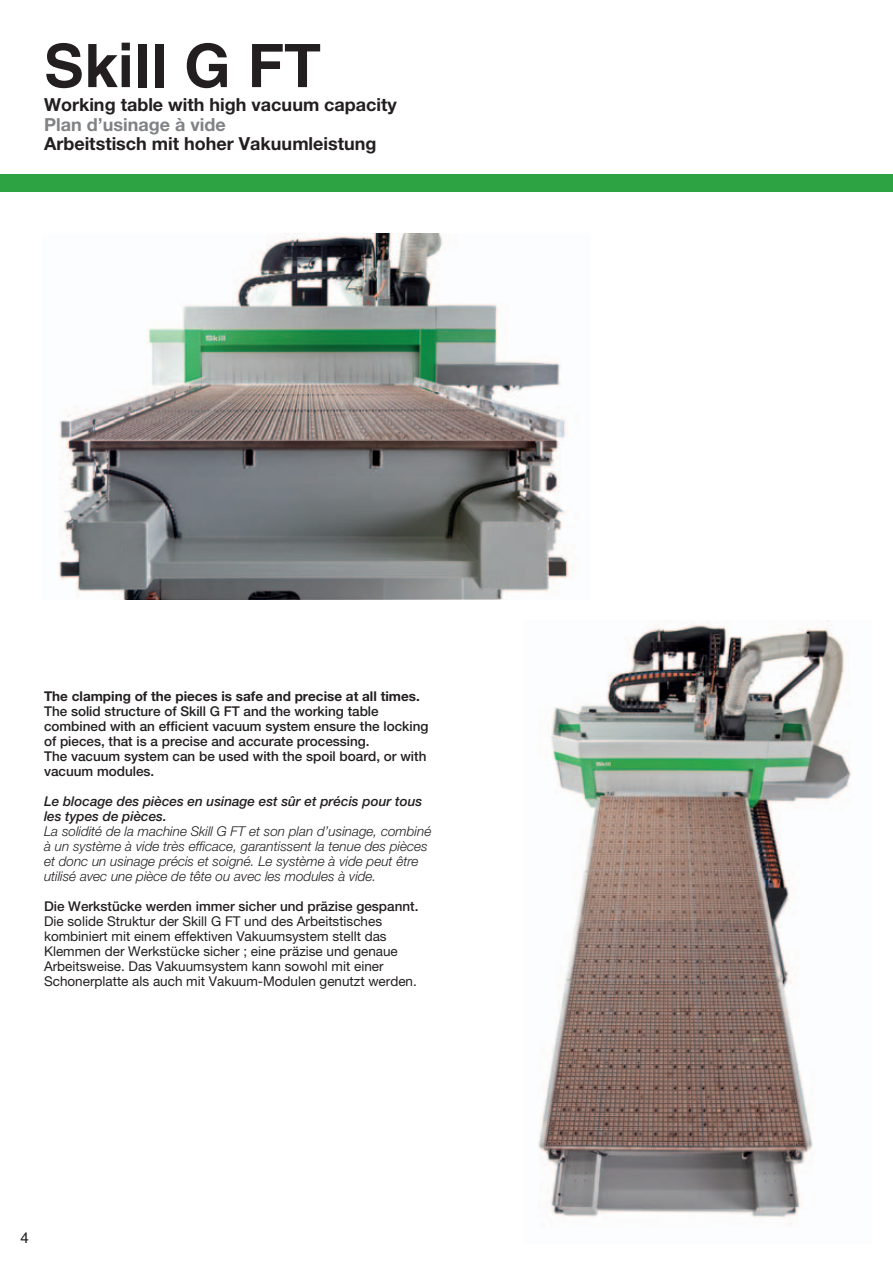
<style>
.page{position:relative;width:893px;height:1263px;background:#fff}
.page>*{position:absolute;margin:0;border:0;box-sizing:border-box;transform-origin:0 0}
.t1{font:700 60px "Helvetica Cyr";color:#231f20}
.t2{font:700 18px "Helvetica Neue";color:#231f20}
.t3{font:700 18px "Helvetica Neue";color:#808285}
.t4{font:15px "Helvetica Cyr Upright";color:#231f20}
.t5{font:500 13.5px/15px "Helvetica Neue";color:#231f20}
.t6{font:13.5px/15px "Helvetica Neue";color:#231f20}
.t7{font:italic 300 13.5px/15px "Helvetica Neue";color:#231f20}
.t8{font:italic 500 13.5px/15px "Helvetica Neue";color:#231f20}
.t9{font:700 13.5px "Helvetica Neue";color:#231f20}
</style>
<div class="page">
<div style="left:0;top:174px;width:893px;height:17px;background:#2da343"></div>
<img style="left:58px;top:234px;width:515px;height:365px">
<img style="left:538px;top:621px;width:313px;height:603px">
<h1 class="t1" style="left:44px;top:32px;width:278px">Skill G FT</h1>
<h2 class="t2" style="left:44px;top:98px;width:354px">Working table with high vacuum capacity</h2>
<h2 class="t3" style="left:44px;top:118px;width:183px">Plan d’usinage à vide</h2>
<h2 class="t2" style="left:44px;top:137px;width:334px">Arbeitstisch mit hoher Vakuumleistung</h2>
<p class="t9" style="left:44px;top:691px;width:377px">The clamping of the pieces is safe and precise at all times.</p>
<p class="t5" style="left:44px;top:705px;width:386px">The solid structure of Skill G FT and the working table combined with an efficient vacuum system ensure the locking of pieces, that is a precise and accurate processing.<br>The vacuum system can be used with the spoil board, or with vacuum modules.</p>
<p class="t8" style="left:44px;top:795px;width:380px">Le blocage des pièces en usinage est sûr et précis pour tous les types de pièces.</p>
<p class="t7" style="left:44px;top:825px;width:389px">La solidité de la machine Skill G FT et son plan d’usinage, combiné à un système à vide très efficace, garantissent la tenue des pièces et donc un usinage précis et soigné. Le système à vide peut être utilisé avec une pièce de tête ou avec les modules à vide.</p>
<p class="t5" style="left:44px;top:900px;width:376px">Die Werkstücke werden immer sicher und präzise gespannt.</p>
<p class="t6" style="left:44px;top:915px;width:374px">Die solide Struktur der Skill G FT und des Arbeitstisches kombiniert mit einem effektiven Vakuumsystem stellt das Klemmen der Werkstücke sicher ; eine präzise und genaue Arbeitsweise. Das Vakuumsystem kann sowohl mit einer Schonerplatte als auch mit Vakuum-Modulen genutzt werden.</p>
<p class="t4" style="left:21px;top:1230px;width:10px">4</p>
</div>
